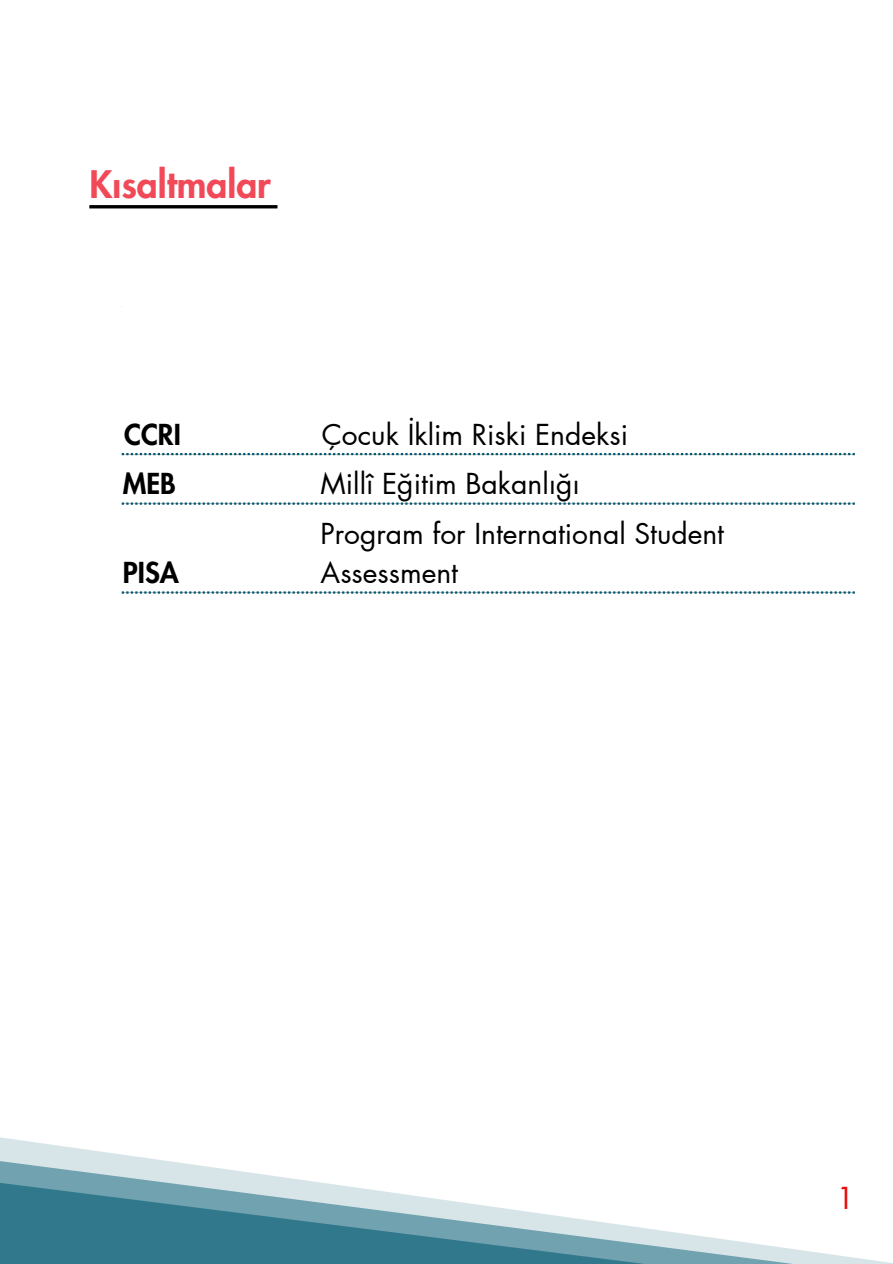
<style>
.page{position:relative;width:893px;height:1264px;background:#fff}
.page>*{position:absolute;margin:0;border:0;box-sizing:border-box;transform-origin:0 0}
.t1{font:800 37.05px "Futura LT Pro";color:#f14958}
.t2{font:29.55px "Futura LT Pro";color:#eb0b0b}
.t3{font:28.2px/39.3px "Futura LT Pro";color:#000}
.t4{font:800 28.2px "Futura LT Pro";color:#000}
</style>
<div class="page">
<svg style="left:122px;top:453px;width:200px;height:140px"></svg>
<svg style="left:324px;top:453px;width:530px;height:140px"></svg>
<hr style="left:89px;top:205px;width:188px;height:3px;background:#000">
<svg style="left:0;top:1137px;width:891px;height:126px"></svg>
<p class="t1" style="left:89px;top:167px;width:183px">Kısaltmalar</p>
<h1 class="t4" style="left:124px;top:421px;width:58px">CCRI</h1>
<p class="t3" style="left:322px;top:415px;width:308px">Çocuk İklim Riski Endeksi</p>
<p class="t4" style="left:123px;top:471px;width:54px">MEB</p>
<p class="t3" style="left:320px;top:465px;width:261px">Millî Eğitim Bakanlığı</p>
<p class="t4" style="left:123px;top:559px;width:57px">PISA</p>
<p class="t3" style="left:320px;top:515px;width:405px">Program for International Student<br>Assessment</p>
<p class="t2" style="left:836px;top:1184px;width:20px">1</p>
</div>
